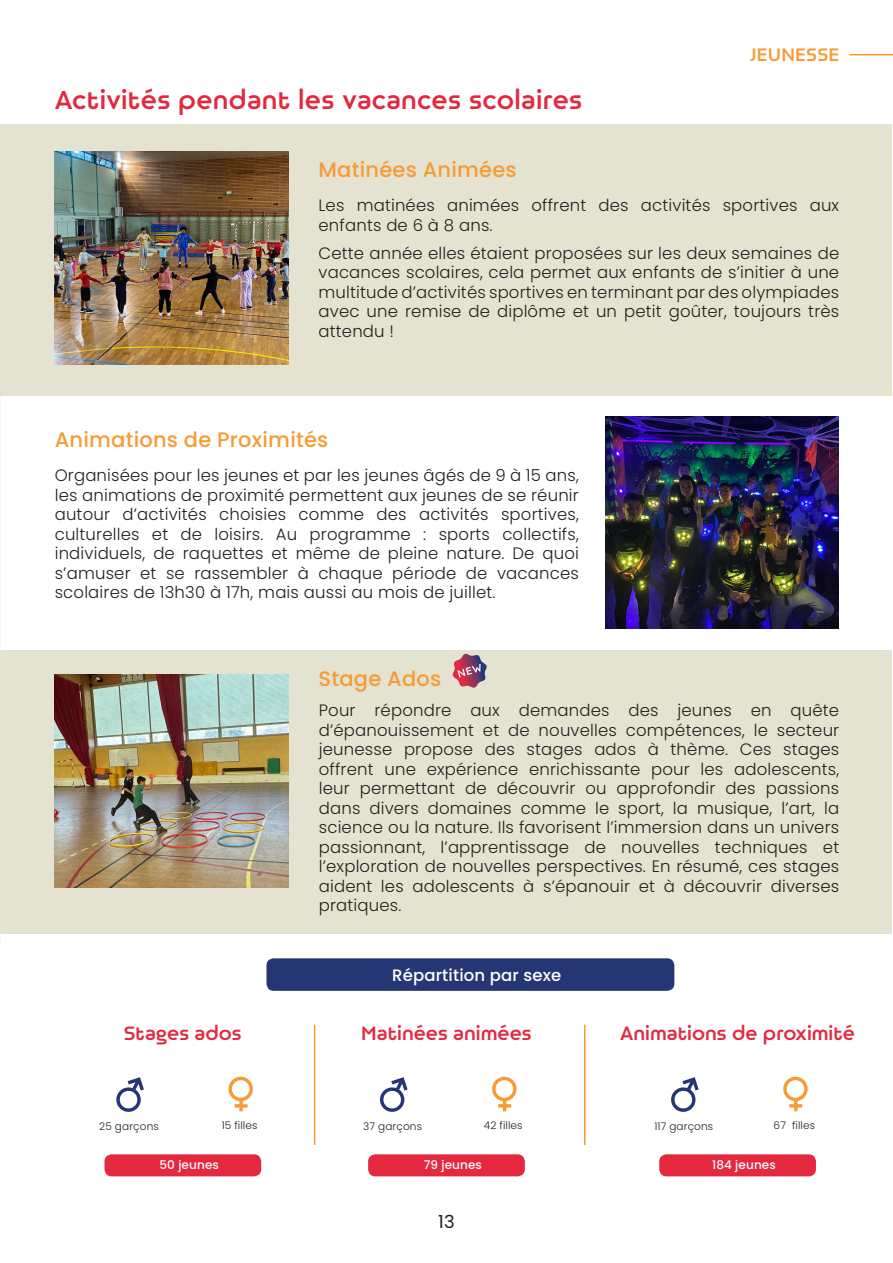
<style>
.page{position:relative;width:893px;height:1263px;background:#fff}
.page>*{position:absolute;margin:0;border:0;box-sizing:border-box;transform-origin:0 0}
.t1{font:30px "Nineteenth";letter-spacing:.01em;color:#e2293e}
.t2{font:22.5px "Nineteenth";color:#e4293f}
.t3{font:500 21px "Poppins";letter-spacing:.01em;color:#f89b35}
.t4{font:21px "Nineteenth";letter-spacing:.01em;color:#f89b35}
.t5{font:18px "Poppins";color:#231f20}
.t6{font:300 16.5px/19.5px "Poppins";letter-spacing:.01em;color:#231f20;text-align:justify}
.t7{font:500 16.5px "Poppins";letter-spacing:.01em;color:#fff}
.t8{font:500 12px "Poppins";letter-spacing:.01em;color:#fff}
.t9{font:300 10.5px "Poppins";letter-spacing:.01em;color:#231f20}
</style>
<div class="page">
<div style="left:1px;top:124px;width:891px;height:271px;background:#e4e2d0"></div>
<div style="left:1px;top:649px;width:891px;height:284px;background:#e4e2d0"></div>
<div style="left:266px;top:958px;width:408px;height:33px;background:#263675;border-radius:7px"></div>
<div style="left:104px;top:1154px;width:157px;height:22px;background:#e4293f;border-radius:7px"></div>
<div style="left:368px;top:1154px;width:157px;height:22px;background:#e4293f;border-radius:7px"></div>
<div style="left:659px;top:1154px;width:157px;height:22px;background:#e4293f;border-radius:7px"></div>
<svg style="left:116px;top:1077px;width:28px;height:35px"></svg>
<svg style="left:228px;top:1077px;width:25px;height:34px"></svg>
<svg style="left:380px;top:1077px;width:28px;height:35px"></svg>
<svg style="left:492px;top:1077px;width:25px;height:34px"></svg>
<svg style="left:671px;top:1077px;width:28px;height:35px"></svg>
<svg style="left:783px;top:1077px;width:25px;height:34px"></svg>
<hr style="left:314px;top:1025px;width:1px;height:120px;background:#f89b35">
<hr style="left:584px;top:1025px;width:1px;height:120px;background:#f89b35">
<hr style="left:849px;top:54px;width:44px;height:2px;background:#f89b35">
<img style="left:55px;top:152px;width:234px;height:212px">
<img style="left:55px;top:675px;width:234px;height:212px">
<img style="left:605px;top:416px;width:234px;height:213px">
<svg style="left:452px;top:654px;width:35px;height:34px"></svg>
<p class="t1" style="left:55px;top:82px;width:529px">Activités pendant les vacances scolaires</p>
<p class="t3" style="left:319px;top:157px;width:200px">Matinées Animées</p>
<p class="t4" style="left:750px;top:43px;width:90px">JEUNESSE</p>
<p class="t6" style="left:319px;top:196px;width:522px">Les matinées animées offrent des activités sportives aux enfants de 6 à 8 ans.</p>
<p class="t6" style="left:319px;top:243px;width:522px">Cette année elles étaient proposées sur les deux semaines de vacances scolaires, cela permet aux enfants de s’initier à une multitude d’activités sportives en terminant par des olympiades avec une remise de diplôme et un petit goûter, toujours très attendu !</p>
<p class="t3" style="left:55px;top:427px;width:275px">Animations de Proximités</p>
<p class="t6" style="left:55px;top:466px;width:526px">Organisées pour les jeunes et par les jeunes âgés de 9 à 15 ans, les animations de proximité permettent aux jeunes de se réunir autour d’activités choisies comme des activités sportives, culturelles et de loisirs. Au programme : sports collectifs, individuels, de raquettes et même de pleine nature. De quoi s’amuser et se rassembler à chaque période de vacances scolaires de 13h30 à 17h, mais aussi au mois de juillet.</p>
<p class="t3" style="left:319px;top:666px;width:124px">Stage Ados</p>
<p class="t6" style="left:319px;top:701px;width:522px">Pour répondre aux demandes des jeunes en quête d’épanouissement et de nouvelles compétences, le secteur jeunesse propose des stages ados à thème. Ces stages offrent une expérience enrichissante pour les adolescents, leur permettant de découvrir ou approfondir des passions dans divers domaines comme le sport, la musique, l’art, la science ou la nature. Ils favorisent l’immersion dans un univers passionnant, l’apprentissage de nouvelles techniques et l’exploration de nouvelles perspectives. En résumé, ces stages aident les adolescents à s’épanouir et à découvrir diverses pratiques.</p>
<p class="t7" style="left:392px;top:966px;width:171px">Répartition par sexe</p>
<p class="t2" style="left:124px;top:1020px;width:119px">Stages ados</p>
<p class="t2" style="left:361px;top:1020px;width:172px">Matinées animées</p>
<p class="t2" style="left:620px;top:1020px;width:236px">Animations de proximité</p>
<p class="t9" style="left:99px;top:1120px;width:61px">25 garçons</p>
<p class="t9" style="left:222px;top:1120px;width:37px">15 filles</p>
<p class="t9" style="left:363px;top:1120px;width:60px">37 garçons</p>
<p class="t9" style="left:484px;top:1120px;width:40px">42 filles</p>
<p class="t9" style="left:654px;top:1120px;width:60px">117 garçons</p>
<p class="t9" style="left:774px;top:1120px;width:43px">67 filles</p>
<p class="t8" style="left:160px;top:1157px;width:61px">50 jeunes</p>
<p class="t8" style="left:424px;top:1157px;width:60px">79 jeunes</p>
<p class="t8" style="left:712px;top:1157px;width:65px">184 jeunes</p>
<p class="t5" style="left:438px;top:1211px;width:18px">13</p>
</div>
